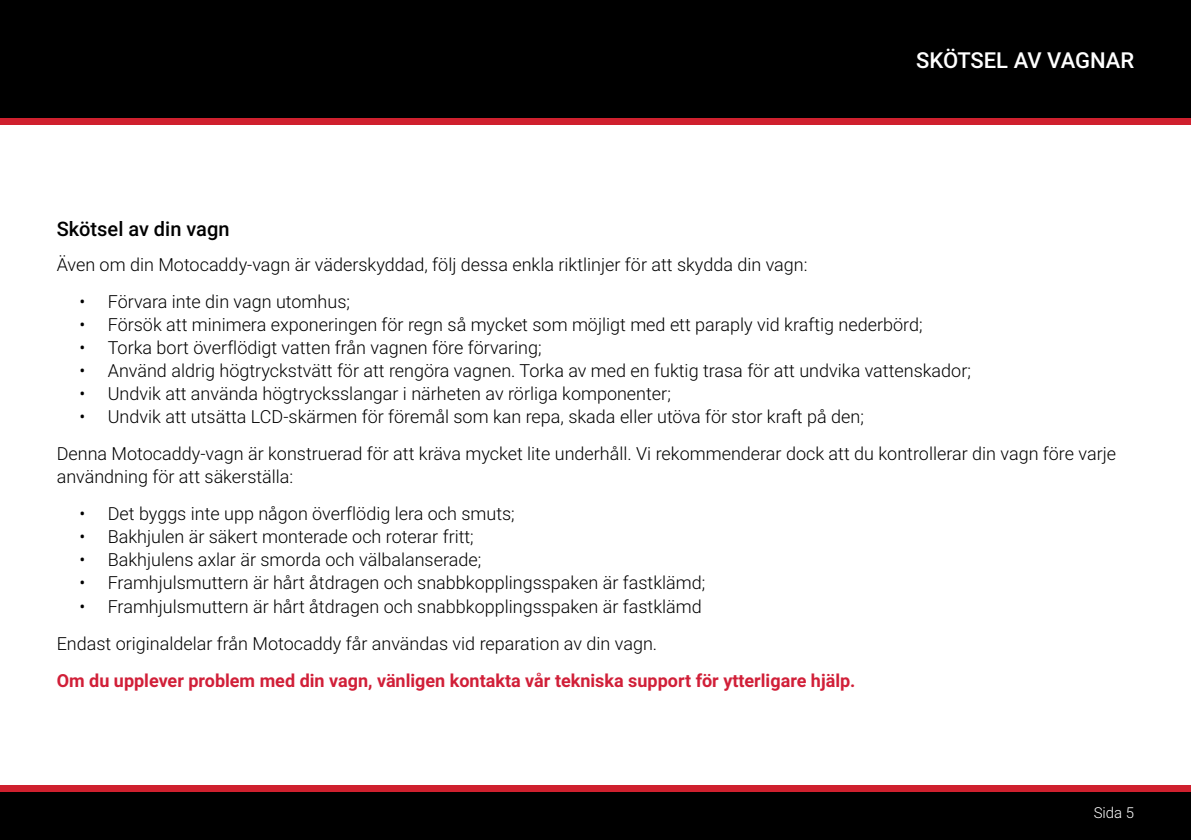
<style>
.page{position:relative;width:1191px;height:840px;background:#fff}
.page>*{position:absolute;margin:0;border:0;box-sizing:border-box;transform-origin:0 0}
.t1{font:500 22px "Roboto";letter-spacing:-.005em;color:#fff}
.t2{font:500 20px "Roboto";color:#000}
.t3{font:300 18px/37.2px "Roboto";color:#000}
.t4{font:700 18px "Roboto";color:#d11f38}
.t5{font:300 15px "Roboto";color:#fff}
</style>
<div class="page">
<div style="left:0;top:790px;width:1191px;height:49px;background:#000"></div>
<div style="left:0;top:0;width:1191px;height:118px;background:#000"></div>
<div style="left:0;top:118px;width:1191px;height:6px;background:#cf202e"></div>
<div style="left:0;top:784px;width:1191px;height:7px;background:#cf202e"></div>
<p class="t1" style="left:916px;top:45px;width:219px">SKÖTSEL AV VAGNAR</p>
<p class="t2" style="left:57px;top:215px;width:174px">Skötsel av din vagn</p>
<p class="t3" style="left:57px;top:245px;width:752px">Även om din Motocaddy-vagn är väderskyddad, följ dessa enkla riktlinjer för att skydda din vagn:</p>
<p class="t3" style="left:79px;top:282px;width:272px">• Förvara inte din vagn utomhus;</p>
<p class="t3" style="left:79px;top:305px;width:844px">• Försök att minimera exponeringen för regn så mycket som möjligt med ett paraply vid kraftig nederbörd;</p>
<p class="t3" style="left:79px;top:328px;width:464px">• Torka bort överflödigt vatten från vagnen före förvaring;</p>
<p class="t3" style="left:79px;top:351px;width:893px">• Använd aldrig högtryckstvätt för att rengöra vagnen. Torka av med en fuktig trasa för att undvika vattenskador;</p>
<p class="t3" style="left:79px;top:374px;width:593px">• Undvik att använda högtrycksslangar i närheten av rörliga komponenter;</p>
<p class="t3" style="left:57px;top:397px;width:1061px;text-indent:23px">• Undvik att utsätta LCD-skärmen för föremål som kan repa, skada eller utöva för stor kraft på den;<br>Denna Motocaddy-vagn är konstruerad för att kräva mycket lite underhåll. Vi rekommenderar dock att du kontrollerar din vagn före varje</p>
<p class="t3" style="left:57px;top:457px;width:238px">användning för att säkerställa:</p>
<p class="t3" style="left:79px;top:494px;width:437px">• Det byggs inte upp någon överflödig lera och smuts;</p>
<p class="t3" style="left:79px;top:517px;width:396px">• Bakhjulen är säkert monterade och roterar fritt;</p>
<p class="t3" style="left:79px;top:540px;width:403px">• Bakhjulens axlar är smorda och välbalanserade;</p>
<p class="t3" style="left:79px;top:563px;width:627px">• Framhjulsmuttern är hårt åtdragen och snabbkopplingsspaken är fastklämd;</p>
<p class="t3" style="left:57px;top:586px;width:646px;text-indent:23px">• Framhjulsmuttern är hårt åtdragen och snabbkopplingsspaken är fastklämd<br>Endast originaldelar från Motocaddy får användas vid reparation av din vagn.</p>
<p class="t4" style="left:57px;top:667px;width:800px">Om du upplever problem med din vagn, vänligen kontakta vår tekniska support för ytterligare hjälp.</p>
<p class="t5" style="left:1093px;top:802px;width:42px">Sida 5</p>
</div>
